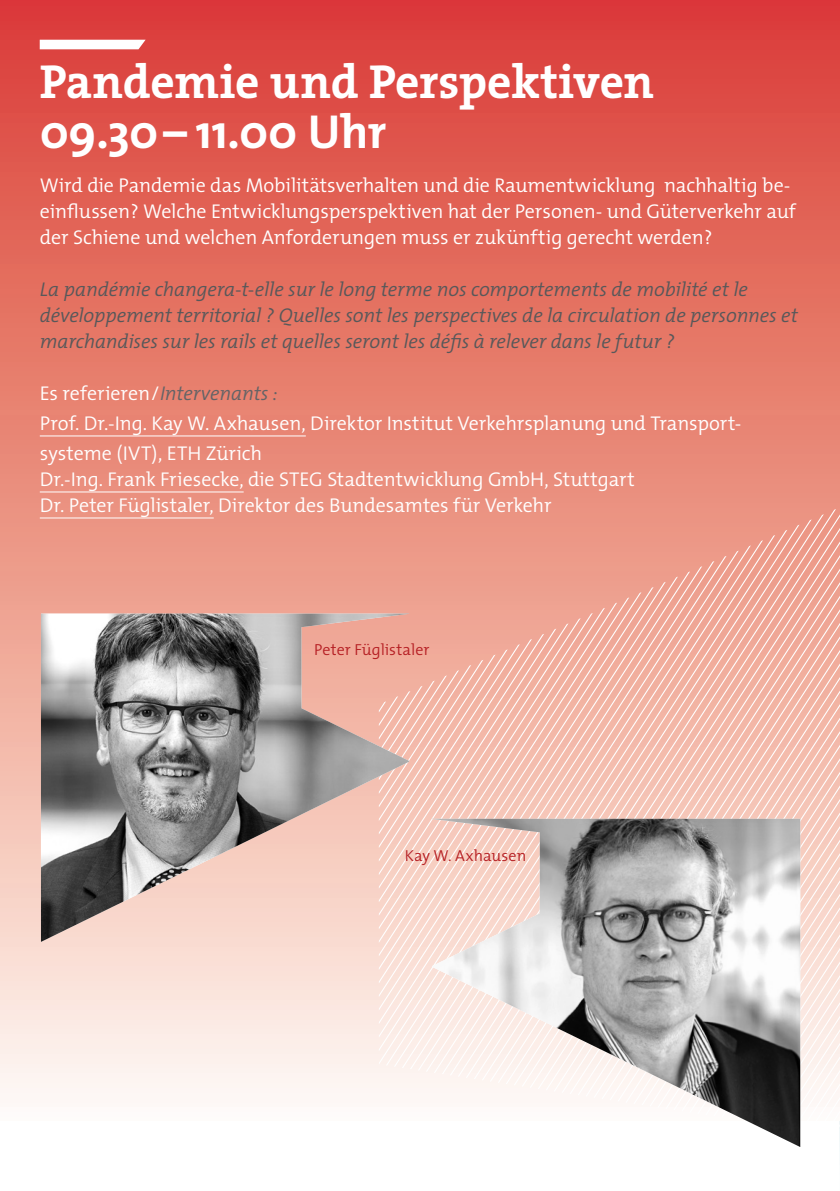
<style>
.page{position:relative;width:840px;height:1191px;background:#fff}
.page>*{position:absolute;margin:0;border:0;box-sizing:border-box;transform-origin:0 0}
.t1{font:700 48px "The Serif";letter-spacing:-.01em;color:#fff}
.t2{font:700 48px "The Mix";letter-spacing:-.01em;color:#fff}
.t3{font:300 20px/26px "The Mix";letter-spacing:-.005em;color:#fff}
.t4{font:italic 300 20px/26px "The Mix";letter-spacing:-.005em;color:#57585a}
.t5{font:300 16px "The Mix";letter-spacing:.005em;color:#b62024}
.s1{font-style:italic;color:#636366}
</style>
<div class="page">
<svg style="left:839px;top:0;width:1px;height:1142px"></svg>
<div style="left:0;top:0;width:839px;height:1120px;background:linear-gradient(to bottom,#db3c30,#fffaee)"></div>
<svg style="left:378px;top:509px;width:461px;height:626px;background:#f2bbae"></svg>
<hr style="left:40px;top:435px;width:265px;height:1px;background:#fff">
<hr style="left:40px;top:491px;width:203px;height:1px;background:#fff">
<hr style="left:40px;top:517px;width:174px;height:1px;background:#fff">
<svg style="left:40px;top:40px;width:105px;height:9px"></svg>
<img style="left:41px;top:613px;width:368px;height:329px">
<img style="left:432px;top:818px;width:367px;height:329px">
<h1 class="t1" style="left:40px;top:42px;width:615px">Pandemie und Perspektiven</h1>
<h1 class="t2" style="left:40px;top:92px;width:348px">09.30– 11.00 Uhr</h1>
<p class="t3" style="left:40px;top:171px;width:757px">Wird die Pandemie das Mobilitätsverhalten und die Raumentwicklung nachhaltig be&shy;einflussen? Welche Entwicklungsperspektiven hat der Personen- und Güterverkehr auf der Schiene und welchen Anforderungen muss er zukünftig gerecht werden?</p>
<p class="t4" style="left:40px;top:275px;width:759px">La pandémie changera-t-elle sur le long terme nos comportements de mobilité et le développement territorial ? Quelles sont les perspectives de la circulation de personnes et marchandises sur les rails et quelles seront les défis à relever dans le futur ?</p>
<p class="t3" style="left:40px;top:377px;width:700px;line-height:30px">Es referieren/<span class="s1">Intervenants :<br></span>Prof. Dr.-Ing. Kay W. Axhausen, Direktor Institut Verkehrsplanung und Transport&shy;systeme (IVT), ETH Zürich</p>
<p class="t3" style="left:40px;top:465px;width:596px">Dr.-Ing. Frank Friesecke, die STEG Stadtentwicklung GmbH, Stuttgart<br>Dr. Peter Füglistaler, Direktor des Bundesamtes für Verkehr</p>
<p class="t5" style="left:314px;top:636px;width:117px">Peter Füglistaler</p>
<p class="t5" style="left:404px;top:842px;width:123px">Kay W. Axhausen</p>
</div>
